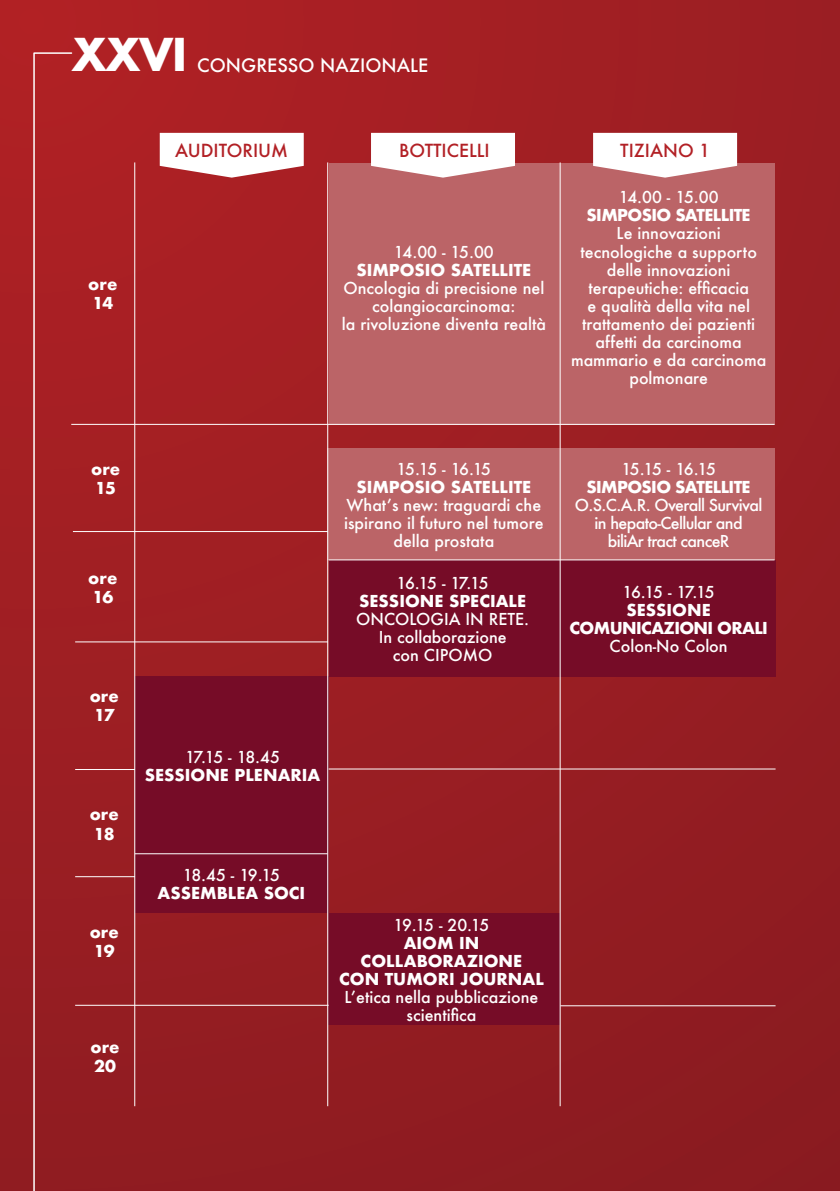
<style>
.page{position:relative;width:840px;height:1191px;background:#fff}
.page>*{position:absolute;margin:0;border:0;box-sizing:border-box;transform-origin:0 0}
.t1{font:700 44px "Futura";color:#fff}
.t2{font:500 18px "Futura";color:#fff}
.t3{font:500 17.6px "Futura";color:#b22025}
.t4{font:500 16px/18px "Futura";color:#fff;text-align:center}
.t5{font:700 16px/19.2px "Futura";color:#fff}
.t6{font:500 16px/18px "Futura";letter-spacing:-.04em;color:#fff;text-align:center}
.t7{font:700 16px/18px "Futura";letter-spacing:-.04em;color:#fff;text-align:center}
</style>
<div class="page">
<div style="left:0;top:0;width:839px;height:1191px;background:linear-gradient(to bottom,#ab2125,#8e1c22)"></div>
<svg style="left:33px;top:52px;width:40px;height:1139px;background:#a3272b"></svg>
<div style="left:135px;top:676px;width:193px;height:237px;background:#760c27"></div>
<div style="left:328px;top:560px;width:447px;height:116px;background:#760c27"></div>
<div style="left:328px;top:913px;width:231px;height:112px;background:#760c27"></div>
<div style="left:327px;top:448px;width:447px;height:112px;background:#bb6467"></div>
<div style="left:328px;top:163px;width:446px;height:261px;background:#bb6467"></div>
<svg style="left:160px;top:133px;width:143px;height:45px"></svg>
<svg style="left:371px;top:133px;width:143px;height:45px"></svg>
<svg style="left:592px;top:133px;width:144px;height:45px"></svg>
<hr style="left:71px;top:424px;width:703px;height:1px;background:#fff">
<hr style="left:134px;top:162px;width:1px;height:944px;background:#fff">
<hr style="left:327px;top:162px;width:1px;height:944px;background:#fff">
<hr style="left:559px;top:162px;width:1px;height:944px;background:#fff">
<hr style="left:75px;top:1005px;width:253px;height:1px;background:#fff">
<hr style="left:75px;top:769px;width:60px;height:1px;background:#fff">
<hr style="left:73px;top:531px;width:255px;height:1px;background:#fff">
<hr style="left:328px;top:559px;width:446px;height:1px;background:#fff">
<hr style="left:75px;top:641px;width:253px;height:1px;background:#fff">
<hr style="left:135px;top:853px;width:192px;height:1px;background:#fff">
<hr style="left:75px;top:876px;width:60px;height:1px;background:#fff">
<hr style="left:560px;top:1005px;width:215px;height:1px;background:#fff">
<hr style="left:328px;top:768px;width:447px;height:1px;background:#fff">
<h1 class="t1" style="left:71px;top:23px;width:117px">XXVI</h1>
<p class="t2" style="left:197px;top:53px;width:232px">CONGRESSO NAZIONALE</p>
<p class="t5" style="left:88px;top:275px;width:31px">ore<br>14</p>
<p class="t3" style="left:175px;top:139px;width:114px">AUDITORIUM</p>
<p class="t3" style="left:399px;top:139px;width:92px">BOTTICELLI</p>
<p class="t3" style="left:619px;top:139px;width:91px">TIZIANO 1</p>
<p class="t4" style="left:394px;top:242px;width:101px">14.00 - 15.00</p>
<p class="t5" style="left:356px;top:260px;width:176px">SIMPOSIO SATELLITE</p>
<p class="t4" style="left:341px;top:278px;width:205px">Oncologia di precisione nel colangiocarcinoma:<br>la rivoluzione diventa realtà</p>
<p class="t4" style="left:618px;top:188px;width:101px">14.00 - 15.00</p>
<p class="t7" style="left:586px;top:206px;width:165px">SIMPOSIO SATELLITE</p>
<p class="t4" style="left:570px;top:224px;width:197px">Le innovazioni tecnologiche a supporto delle innovazioni terapeutiche: efficacia<br>e qualità della vita nel trattamento dei pazienti affetti da carcinoma mammario e da carcinoma polmonare</p>
<p class="t5" style="left:91px;top:459px;width:31px">ore<br>15</p>
<p class="t5" style="left:88px;top:568px;width:31px">ore<br>16</p>
<p class="t5" style="left:90px;top:686px;width:31px">ore<br>17</p>
<p class="t5" style="left:90px;top:804px;width:31px">ore<br>18</p>
<p class="t5" style="left:90px;top:922px;width:31px">ore<br>19</p>
<p class="t5" style="left:90px;top:1037px;width:31px">ore<br>20</p>
<p class="t4" style="left:396px;top:459px;width:96px">15.15 - 16.15</p>
<p class="t5" style="left:356px;top:477px;width:176px">SIMPOSIO SATELLITE</p>
<p class="t4" style="left:344px;top:495px;width:201px">What’s new: traguardi che ispirano il futuro nel tumore della prostata</p>
<p class="t4" style="left:396px;top:574px;width:93px">16.15 - 17.15</p>
<p class="t5" style="left:359px;top:591px;width:168px">SESSIONE SPECIALE</p>
<p class="t4" style="left:356px;top:610px;width:174px">ONCOLOGIA IN RETE.<br>In collaborazione<br>con CIPOMO</p>
<p class="t4" style="left:185px;top:747px;width:96px">17.15 - 18.45</p>
<p class="t5" style="left:145px;top:765px;width:177px">SESSIONE PLENARIA</p>
<p class="t4" style="left:183px;top:866px;width:99px">18.45 - 19.15</p>
<p class="t5" style="left:157px;top:883px;width:149px">ASSEMBLEA SOCI</p>
<p class="t4" style="left:393px;top:915px;width:97px">19.15 - 20.15</p>
<p class="t5" style="left:339px;top:933px;width:206px;line-height:18px;text-align:center">AIOM IN<br>COLLABORAZIONE<br>CON TUMORI JOURNAL</p>
<p class="t4" style="left:344px;top:987px;width:195px">L’etica nella pubblicazione scientifica</p>
<p class="t4" style="left:621px;top:459px;width:96px">15.15 - 16.15</p>
<p class="t7" style="left:586px;top:477px;width:165px">SIMPOSIO SATELLITE</p>
<p class="t6" style="left:574px;top:495px;width:189px">O.S.C.A.R. Overall Survival in hepato-Cellular and biliAr tract canceR</p>
<p class="t4" style="left:622px;top:582px;width:93px">16.15 - 17.15</p>
<p class="t7" style="left:569px;top:600px;width:200px">SESSIONE<br>COMUNICAZIONI ORALI</p>
<p class="t4" style="left:609px;top:636px;width:120px">Colon-No Colon</p>
</div>
